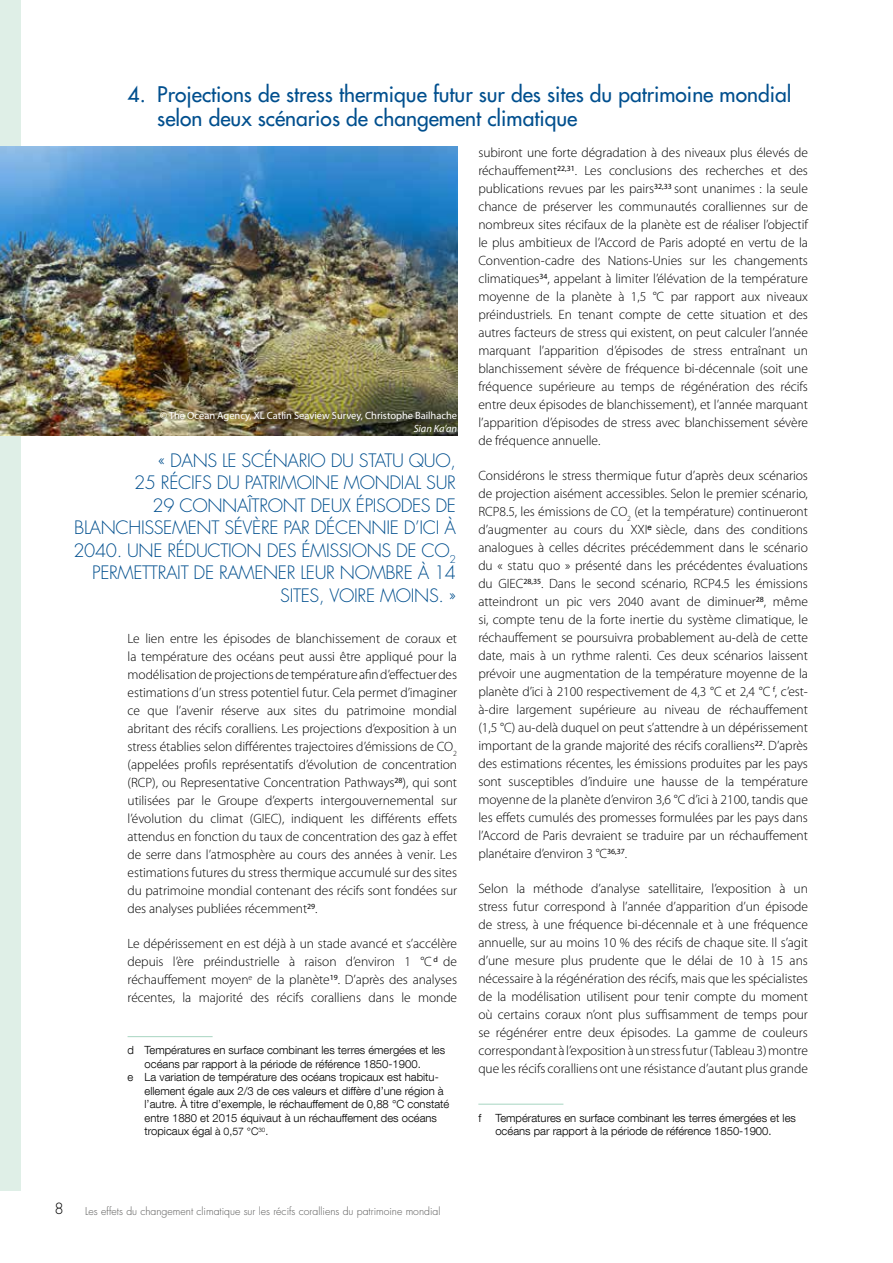
<style>
.page{position:relative;width:893px;height:1263px;background:#fff}
.page>*{position:absolute;margin:0;border:0;box-sizing:border-box;transform-origin:0 0}
.t1{font:500 21px/24px "Futura Std";color:#004f8e}
.t2{font:300 18px/22.5px "Futura Std";letter-spacing:-.02em;color:#004f8e;text-align:right}
.t3{font:300 15px "Futura Std";color:#000}
.t4{font:300 13.5px/18px "Myriad Pro";letter-spacing:-.005em;color:#000;text-align:justify}
.t5{font:300 11.25px/13.5px "Helvetica Neue LT Com";color:#000}
.t6{font:300 10.5px "Futura Std";color:#575756}
.t7{font:10.5px "Myriad Pro";letter-spacing:-.005em;color:#fff}
.t8{font:italic 10.5px "Myriad Pro";letter-spacing:-.005em;color:#fff}
.s1{font-size:10.5px}
</style>
<div class="page">
<div style="left:0;top:0;width:21px;height:1191px;background:#dfefe7"></div>
<hr style="left:128px;top:1036px;width:85px;height:1px;background:#a7d5c1">
<hr style="left:478px;top:1104px;width:85px;height:1px;background:#a7d5c1">
<img style="left:0;top:147px;width:457px;height:289px">
<h1 class="t1" style="left:157px;top:83px;width:636px;text-indent:-30px">4. Projections de stress thermique futur sur des sites du patrimoine mondial selon deux scénarios de changement climatique</h1>
<p class="t7" style="left:160px;top:409px;width:298px">© The Ocean Agency, XL Catlin Seaview Survey, Christophe Bailhache</p>
<p class="t8" style="left:414px;top:421px;width:45px">Sian Ka’an</p>
<p class="t2" style="left:73px;top:450px;width:384px">« DANS LE SCÉNARIO DU STATU QUO,<br>25 RÉCIFS DU PATRIMOINE MONDIAL SUR<br>29 CONNAÎTRONT DEUX ÉPISODES DE BLANCHISSEMENT SÉVÈRE PAR DÉCENNIE D’ICI À 2040. UNE RÉDUCTION DES ÉMISSIONS DE CO<sub>2<br></sub>PERMETTRAIT DE RAMENER LEUR NOMBRE À 14<br>SITES, VOIRE MOINS. »</p>
<p class="t4" style="left:128px;top:629px;width:331px">Le lien entre les épisodes de blanchissement de coraux et la température des océans peut aussi être appliqué pour la modélisation de projections de température afin d’effectuer des estimations d’un stress potentiel futur. Cela permet d’imaginer ce que l’avenir réserve aux sites du patrimoine mondial abritant des récifs coralliens. Les projections d’exposition à un stress établies selon différentes trajectoires d’émissions de CO<sub>2 </sub>(appelées profils représentatifs d’évolution de concentration (RCP), ou Representative Concentration Pathways<sup>28</sup>), qui sont utilisées par le Groupe d’experts intergouvernemental sur l’évolution du climat (GIEC), indiquent les différents effets attendus en fonction du taux de concentration des gaz à effet de serre dans l’atmosphère au cours des années à venir. Les estimations futures du stress thermique accumulé sur des sites du patrimoine mondial contenant des récifs sont fondées sur des analyses publiées récemment<sup>29</sup>.</p>
<p class="t4" style="left:128px;top:935px;width:331px">Le dépérissement en est déjà à un stade avancé et s’accélère depuis l’ère préindustrielle à raison d’environ 1 °C<sup>c</sup><sup>d</sup> de réchauffement moyen<sup>e</sup> de la planète<sup>19</sup>. D’après des analyses récentes, la majorité des récifs coralliens dans le monde</p>
<p class="t5" style="left:128px;top:1043px;width:319px">d Températures en surface combinant les terres émergées et les</p>
<p class="t5" style="left:145px;top:1057px;width:278px">océans par rapport à la période de référence 1850-1900.</p>
<p class="t5" style="left:128px;top:1070px;width:313px">e La variation de température des océans tropicaux est habitu-</p>
<p class="t5" style="left:145px;top:1084px;width:301px">ellement égale aux 2/3 de ces valeurs et diffère d’une région à</p>
<p class="t5" style="left:145px;top:1097px;width:306px">l’autre. À titre d’exemple, le réchauffement de 0,88 °C constaté</p>
<p class="t5" style="left:145px;top:1111px;width:294px">entre 1880 et 2015 équivaut à un réchauffement des océans</p>
<p class="t5" style="left:145px;top:1124px;width:125px">tropicaux égal <span class="s1">à 0,57 °C</span><sup>30</sup><span class="s1">.</span></p>
<p class="t4" style="left:478px;top:143px;width:331px">subiront une forte dégradation à des niveaux plus élevés de réchauffement<sup>22,31</sup>. Les conclusions des recherches et des publications revues par les pairs<sup>32,33</sup> sont unanimes : la seule chance de préserver les communautés coralliennes sur de nombreux sites récifaux de la planète est de réaliser l’objectif le plus ambitieux de l’Accord de Paris adopté en vertu de la Convention-cadre des Nations-Unies sur les changements climatiques<sup>34</sup>, appelant à limiter l’élévation de la température moyenne de la planète à 1,5 °C par rapport aux niveaux préindustriels. En tenant compte de cette situation et des autres facteurs de stress qui existent, on peut calculer l’année marquant l’apparition d’épisodes de stress entraînant un blanchissement sévère de fréquence bi-décennale (soit une fréquence supérieure au temps de régénération des récifs entre deux épisodes de blanchissement), et l’année marquant l’apparition d’épisodes de stress avec blanchissement sévère de fréquence annuelle.</p>
<p class="t4" style="left:478px;top:466px;width:331px">Considérons le stress thermique futur d’après deux scénarios de projection aisément accessibles. Selon le premier scénario, RCP8.5, les émissions de CO<sub>2</sub> (et la température) continueront d’augmenter au cours du XXI<sup>e</sup> siècle, dans des conditions analogues à celles décrites précédemment dans le scénario du « statu quo » présenté dans les précédentes évaluations du GIEC<sup>28,35</sup>. Dans le second scénario, RCP4.5 les émissions atteindront un pic vers 2040 avant de diminuer<sup>28</sup>, même si, compte tenu de la forte inertie du système climatique, le réchauffement se poursuivra probablement au-delà de cette date, mais à un rythme ralenti. Ces deux scénarios laissent prévoir une augmentation de la température moyenne de la planète d’ici à 2100 respectivement de 4,3 °C et 2,4 °C<sup>d</sup><sup>f</sup>, c’est&shy;à-dire largement supérieure au niveau de réchauffement (1,5 °C) au-delà duquel on peut s’attendre à un dépérissement important de la grande majorité des récifs coralliens<sup>22</sup>. D’après des estimations récentes, les émissions produites par les pays sont susceptibles d’induire une hausse de la température moyenne de la planète d’environ 3,6 °C d’ici à 2100, tandis que les effets cumulés des promesses formulées par les pays dans l’Accord de Paris devraient se traduire par un réchauffement planétaire d’environ 3 °C<sup>36,37</sup>.</p>
<p class="t4" style="left:478px;top:880px;width:331px">Selon la méthode d’analyse satellitaire, l’exposition à un stress futur correspond à l’année d’apparition d’un épisode de stress, à une fréquence bi-décennale et à une fréquence annuelle, sur au moins 10 % des récifs de chaque site. Il s’agit d’une mesure plus prudente que le délai de 10 à 15 ans nécessaire à la régénération des récifs, mais que les spécialistes de la modélisation utilisent pour tenir compte du moment où certains coraux n’ont plus suffisamment de temps pour se régénérer entre deux épisodes. La gamme de couleurs correspondant à l’exposition à un stress futur (Tableau 3) montre que les récifs coralliens ont une résistance d’autant plus grande</p>
<p class="t5" style="left:478px;top:1111px;width:4px">f</p>
<p class="t5" style="left:495px;top:1111px;width:302px">Températures en surface combinant les terres émergées et les océans par rapport à la période de référence 1850-1900.</p>
<p class="t3" style="left:54px;top:1199px;width:11px">8</p>
<p class="t6" style="left:85px;top:1204px;width:357px">Les effets du changement climatique sur les récifs coralliens du patrimoine mondial</p>
</div>
